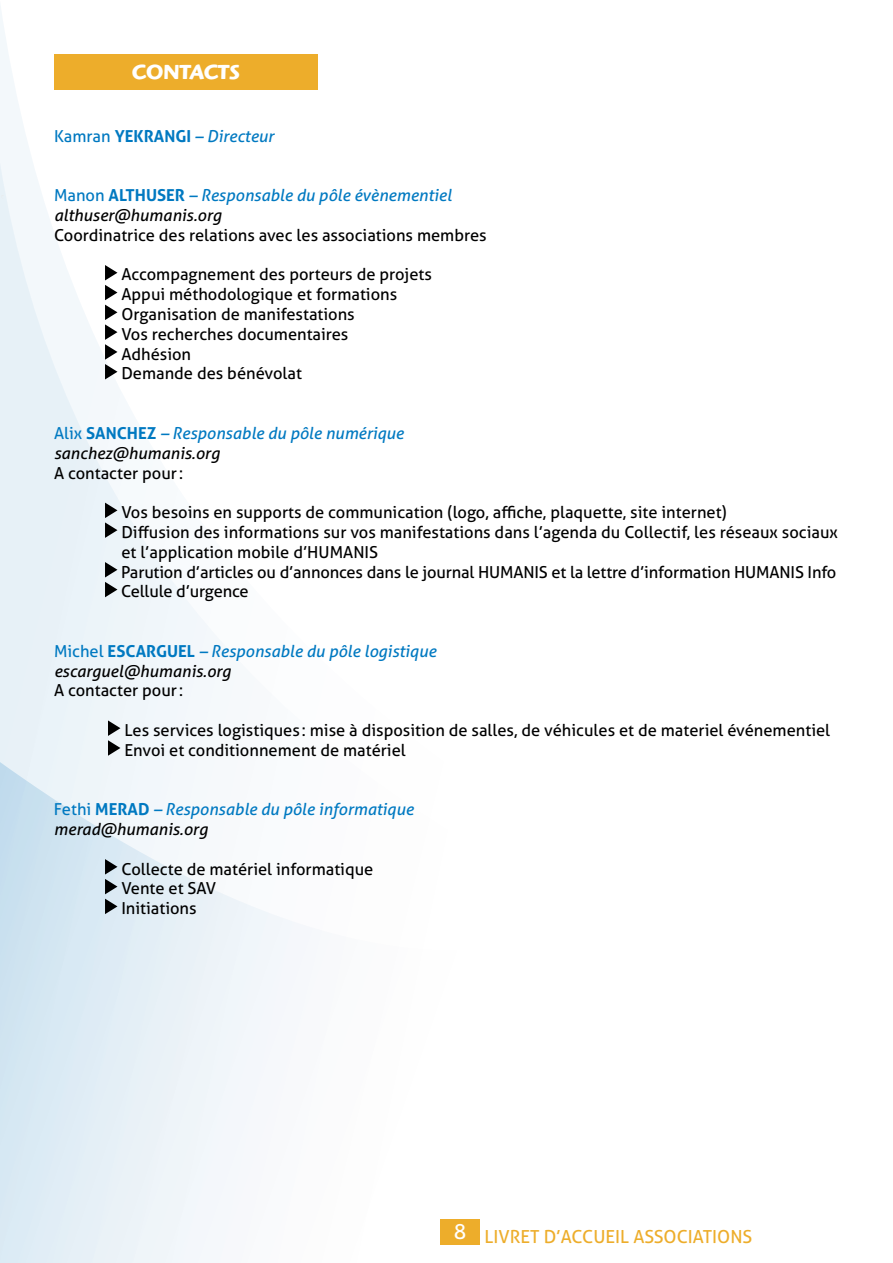
<style>
.page{position:relative;width:893px;height:1263px;background:#fff}
.page>*{position:absolute;margin:0;border:0;box-sizing:border-box;transform-origin:0 0}
.t1{font:700 21px "Highlander Std";color:#fff}
.t2{font:18px "Aller";color:#edad2b}
.t3{font:16.5px/19.8px "Aller";color:#000}
.t4{font:italic 16.5px/19.8px "Aller";color:#0079c1}
.s1{font-style:normal}
.s2{font-weight:700;font-style:normal}
.s3{color:#000}
</style>
<div class="page">
<svg style="left:0;top:162px;width:480px;height:1101px"></svg>
<svg style="left:105px;top:265px;width:12px;height:114px"></svg>
<svg style="left:105px;top:503px;width:12px;height:35px"></svg>
<svg style="left:105px;top:562px;width:12px;height:35px"></svg>
<svg style="left:108px;top:720px;width:12px;height:36px"></svg>
<svg style="left:105px;top:859px;width:12px;height:55px"></svg>
<div style="left:54px;top:54px;width:263px;height:36px;background:#edad2b"></div>
<div style="left:440px;top:1219px;width:40px;height:25px;background:#edad2b"></div>
<p class="t1" style="left:132px;top:60px;width:109px">CONTACTS</p>
<p class="t4" style="left:54px;top:126px;width:221px"><span class="s1">Kamran</span> <span class="s2">YEKRANGI</span> – Directeur</p>
<p class="t4" style="left:54px;top:185px;width:399px"><span class="s1">Manon</span> <span class="s2">ALTHUSER</span> – Responsable du pôle évènementiel <span class="s3">althuser@humanis.org</span></p>
<p class="t3" style="left:54px;top:225px;width:434px">Coordinatrice des relations avec les associations membres</p>
<p class="t3" style="left:121px;top:265px;width:312px">Accompagnement des porteurs de projets<br>Appui méthodologique et formations<br>Organisation de manifestations<br>Vos recherches documentaires<br>Adhésion<br>Demande des bénévolat</p>
<p class="t4" style="left:54px;top:423px;width:351px"><span class="s1">Alix</span> <span class="s2">SANCHEZ</span> – Responsable du pôle numérique <span class="s3">sanchez@humanis.org</span></p>
<p class="t3" style="left:54px;top:463px;width:131px">A contacter pour:</p>
<p class="t3" style="left:121px;top:502px;width:718px">Vos besoins en supports de communication (logo, affiche, plaquette, site internet)<br>Diffusion des informations sur vos manifestations dans l’agenda du Collectif, les réseaux sociaux et l’application mobile d’HUMANIS<br>Parution d’articles ou d’annonces dans le journal HUMANIS et la lettre d’information HUMANIS Info Cellule d’urgence</p>
<p class="t4" style="left:54px;top:641px;width:384px"><span class="s1">Michel</span> <span class="s2">ESCARGUEL</span> – Responsable du pôle logistique <span class="s3">escarguel@humanis.org</span></p>
<p class="t3" style="left:54px;top:680px;width:131px">A contacter pour:</p>
<p class="t3" style="left:124px;top:720px;width:707px">Les services logistiques : mise à disposition de salles, de véhicules et de materiel événementiel<br>Envoi et conditionnement de matériel</p>
<p class="t4" style="left:54px;top:799px;width:361px"><span class="s1">Fethi</span> <span class="s2">MERAD</span> – Responsable du pôle informatique <span class="s3">merad@humanis.org</span></p>
<p class="t3" style="left:121px;top:859px;width:253px">Collecte de matériel informatique<br>Vente et SAV<br>Initiations</p>
<p class="t2" style="left:454px;top:1226px;width:300px"><sup>8</sup> LIVRET D’ACCUEIL ASSOCIATIONS</p>
</div>
